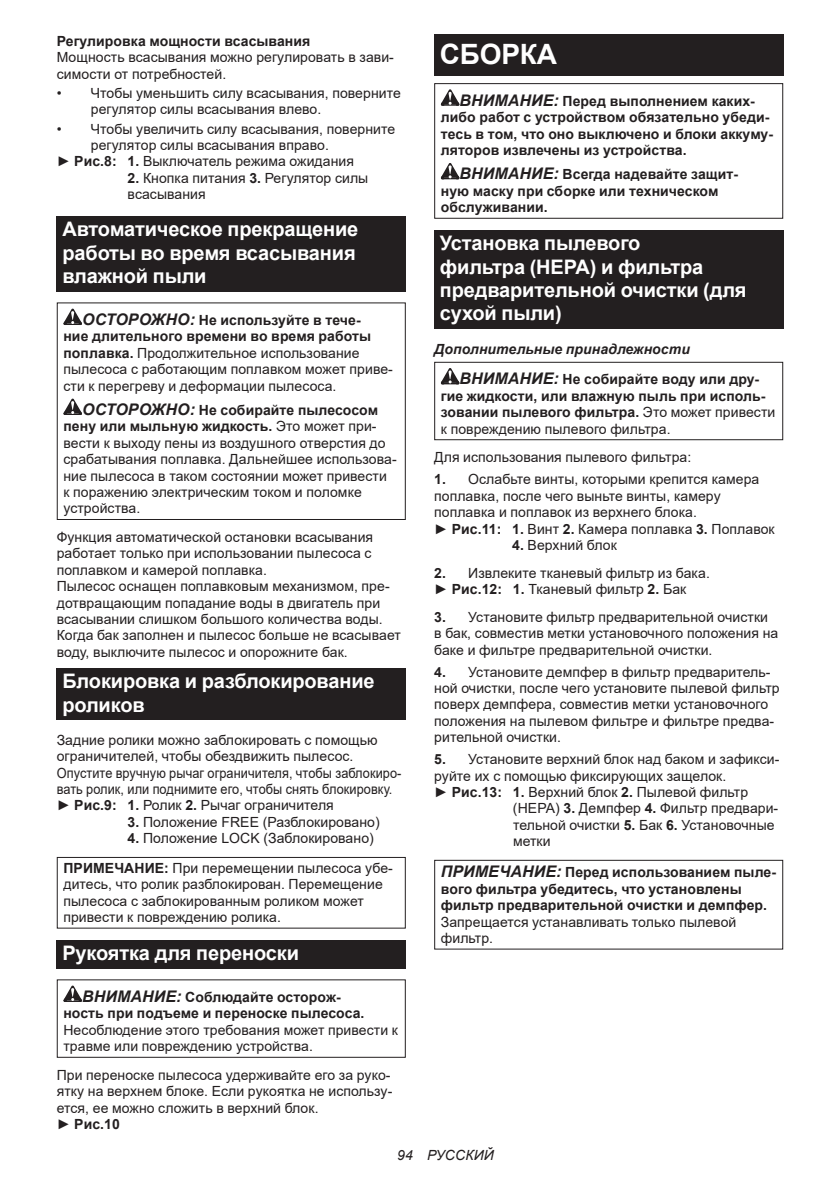
<style>
.page{position:relative;width:840px;height:1191px;background:#fff}
.page>*{position:absolute;margin:0;border:0;box-sizing:border-box;transform-origin:0 0}
.t1{font:700 28px "Arial";letter-spacing:-.01em;color:#fff}
.t2{font:700 20px/23.4px "Arial";letter-spacing:-.01em;color:#fff}
.t3{font:14px/16.4px "Arial";letter-spacing:.005em;color:#231f20}
.t4{font:700 14px/16.4px "Arial";letter-spacing:.005em;color:#231f20}
.t5{font:italic 700 14px/30.6px "Arial";letter-spacing:.005em;color:#231f20}
.t6{font:italic 14px "Arial";letter-spacing:.005em;color:#231f20}
.s1{font-weight:700}
.s2{font-weight:700;font-style:italic;font-size:16px}
.s3{font-style:italic;font-size:16px}
.s4{font-size:16px}
.s5{font-style:normal}
.s6{font-weight:400}
</style>
<div class="page">
<div style="left:57px;top:216px;width:348px;height:75px;background:#231f20"></div>
<svg style="left:63px;top:309px;width:19px;height:16px"></svg>
<svg style="left:63px;top:398px;width:19px;height:17px"></svg>
<div style="left:57px;top:302px;width:348px;height:218px;border:1px solid #231f20"></div>
<div style="left:57px;top:668px;width:348px;height:52px;background:#231f20"></div>
<div style="left:57px;top:857px;width:348px;height:71px;border:1px solid #231f20"></div>
<div style="left:57px;top:940px;width:348px;height:28px;background:#231f20"></div>
<svg style="left:63px;top:985px;width:19px;height:17px"></svg>
<div style="left:434px;top:34px;width:348px;height:41px;background:#231f20"></div>
<svg style="left:440px;top:89px;width:19px;height:17px"></svg>
<svg style="left:440px;top:163px;width:19px;height:16px"></svg>
<div style="left:434px;top:83px;width:348px;height:136px;border:1px solid #231f20"></div>
<div style="left:434px;top:230px;width:348px;height:99px;background:#231f20"></div>
<svg style="left:440px;top:368px;width:19px;height:16px"></svg>
<div style="left:434px;top:362px;width:348px;height:78px;border:1px solid #231f20"></div>
<div style="left:434px;top:859px;width:348px;height:90px;border:1px solid #231f20"></div>
<p class="t4" style="left:57px;top:33px;width:255px">Регулировка мощности всасывания</p>
<p class="t3" style="left:57px;top:49px;width:338px">Мощность всасывания можно регулировать в зави&shy;симости от потребностей.</p>
<p class="t3" style="left:91px;top:85px;width:311px;text-indent:-34px">• Чтобы уменьшить силу всасывания, поверните регулятор силы всасывания влево.</p>
<p class="t3" style="left:57px;top:120px;width:340px">• Чтобы увеличить силу всасывания, поверните</p>
<p class="t3" style="left:91px;top:137px;width:239px">регулятор силы всасывания вправо.</p>
<p class="t3" style="left:57px;top:153px;width:299px">► <span class="s1">Рис.8: 1.</span> Выключатель режима ожидания</p>
<p class="t3" style="left:127px;top:170px;width:242px"><span class="s1">2.</span> Кнопка питания <span class="s1">3.</span> Регулятор силы всасывания</p>
<h2 class="t2" style="left:62px;top:218px;width:297px">Автоматическое прекращение работы во время всасывания влажной пыли</h2>
<p class="t3" style="left:63px;top:312px;width:331px;text-indent:19px"><span class="s2">ОСТОРОЖНО:</span> <span class="s1">Не используйте в тече-<br>ние длительного времени во время работы поплавка.</span> Продолжительное использование пылесоса с работающим поплавком может приве&shy;сти к перегреву и деформации пылесоса.</p>
<p class="t3" style="left:63px;top:402px;width:334px;text-indent:19px"><span class="s2">ОСТОРОЖНО:</span> <span class="s1">Не собирайте пылесосом пену или мыльную жидкость.</span> Это может при&shy;вести к выходу пены из воздушного отверстия до срабатывания поплавка. Дальнейшее использова&shy;ние пылесоса в таком состоянии может привести<br>к поражению электрическим током и поломке устройства.</p>
<p class="t3" style="left:57px;top:529px;width:345px">Функция автоматической остановки всасывания работает только при использовании пылесоса с поплавком и камерой поплавка.<br>Пылесос оснащен поплавковым механизмом, пре&shy;дотвращающим попадание воды в двигатель при всасывании слишком большого количества воды.<br>Когда бак заполнен и пылесос больше не всасывает воду, выключите пылесос и опорожните бак.</p>
<h2 class="t2" style="left:62px;top:669px;width:313px">Блокировка и разблокирование роликов</h2>
<p class="t3" style="left:57px;top:731px;width:346px">Задние ролики можно заблокировать с помощью ограничителей, чтобы обездвижить пылесос.<br>Опустите вручную рычаг ограничителя, чтобы заблокиро&shy;вать ролик, или поднимите его, чтобы снять блокировку. ► <span class="s1">Рис.9: 1.</span> Ролик <span class="s1">2.</span> Рычаг ограничителя</p>
<p class="t3" style="left:127px;top:813px;width:253px"><span class="s1">3.</span> Положение FREE (Разблокировано)</p>
<p class="t3" style="left:63px;top:823px;width:331px;line-height:29.6px;text-indent:64px"><span class="s1">4.</span> Положение LOCK (Заблокировано)<br><span class="s1">ПРИМЕЧАНИЕ:</span> При перемещении пылесоса убе-</p>
<p class="t3" style="left:63px;top:876px;width:321px">дитесь, что ролик разблокирован. Перемещение пылесоса с заблокированным роликом может привести к повреждению ролика.</p>
<h2 class="t2" style="left:62px;top:941px;width:238px">Рукоятка для переноски</h2>
<p class="t4" style="left:63px;top:989px;width:302px;text-align:center"><span class="s3">ВНИМАНИЕ:</span> Соблюдайте осторож&shy;ность при подъеме и переноске пылесоса.</p>
<p class="t3" style="left:63px;top:1021px;width:336px">Несоблюдение этого требования может привести к травме или повреждению устройства.</p>
<p class="t3" style="left:57px;top:1066px;width:337px">При переноске пылесоса удерживайте его за руко&shy;ятку на верхнем блоке. Если рукоятка не использу&shy;ется, ее можно сложить в верхний блок.<br>► <span class="s1">Рис.10</span></p>
<h1 class="t1" style="left:439px;top:34px;width:118px">СБОРКА</h1>
<p class="t4" style="left:440px;top:93px;width:333px;text-indent:19px"><span class="s3">ВНИМАНИЕ:</span> Перед выполнением каких&shy;либо работ с устройством обязательно убеди&shy;тесь в том, что оно выключено и блоки аккуму&shy;ляторов извлечены из устройства.</p>
<p class="t4" style="left:440px;top:166px;width:298px;text-indent:19px"><span class="s3">ВНИМАНИЕ:</span> Всегда надевайте защит&shy;ную маску при сборке или техническом обслуживании.</p>
<h2 class="t2" style="left:439px;top:232px;width:308px">Установка пылевого<br>фильтра (HEPA) и фильтра предварительной очистки (для сухой пыли)</h2>
<p class="t5" style="left:459px;top:334px;width:301px;text-indent:-25px">Дополнительные принадлежности<br><span class="s4">ВНИМАНИЕ:</span> <span class="s5">Не собирайте воду или дру-</span></p>
<p class="t4" style="left:440px;top:388px;width:336px">гие жидкости, или влажную пыль при исполь&shy;зовании пылевого фильтра. <span class="s6">Это может привести к повреждению пылевого фильтра.</span></p>
<p class="t3" style="left:434px;top:449px;width:258px">Для использования пылевого фильтра:</p>
<p class="t3" style="left:434px;top:471px;width:342px"><span class="s1">1.</span> Ослабьте винты, которыми крепится камера поплавка, после чего выньте винты, камеру поплавка и поплавок из верхнего блока.<br>► <span class="s1">Рис.11: 1.</span> Винт <span class="s1">2.</span> Камера поплавка <span class="s1">3.</span> Поплавок</p>
<p class="t3" style="left:512px;top:536px;width:106px"><span class="s1">4.</span> Верхний блок</p>
<p class="t3" style="left:434px;top:564px;width:277px"><span class="s1">2.</span> Извлеките тканевый фильтр из бака. ► <span class="s1">Рис.12: 1.</span> Тканевый фильтр <span class="s1">2.</span> Бак</p>
<p class="t3" style="left:434px;top:608px;width:345px"><span class="s1">3.</span> Установите фильтр предварительной очистки в бак, совместив метки установочного положения на баке и фильтре предварительной очистки.</p>
<p class="t3" style="left:434px;top:663px;width:347px"><span class="s1">4.</span> Установите демпфер в фильтр предваритель&shy;ной очистки, после чего установите пылевой фильтр поверх демпфера, совместив метки установочного положения на пылевом фильтре и фильтре предва&shy;рительной очистки.</p>
<p class="t3" style="left:434px;top:751px;width:346px"><span class="s1">5.</span> Установите верхний блок над баком и зафикси-</p>
<p class="t3" style="left:434px;top:767px;width:293px">руйте их с помощью фиксирующих защелок.</p>
<p class="t3" style="left:434px;top:783px;width:315px">► <span class="s1">Рис.13: 1.</span> Верхний блок <span class="s1">2.</span> Пылевой фильтр</p>
<p class="t3" style="left:512px;top:800px;width:267px">(HEPA) <span class="s1">3.</span> Демпфер <span class="s1">4.</span> Фильтр предвари-</p>
<p class="t3" style="left:512px;top:816px;width:263px">тельной очистки <span class="s1">5.</span> Бак <span class="s1">6.</span> Установочные</p>
<p class="t3" style="left:512px;top:833px;width:39px">метки</p>
<p class="t4" style="left:440px;top:864px;width:336px"><span class="s3">ПРИМЕЧАНИЕ:</span> Перед использованием пыле&shy;вого фильтра убедитесь, что установлены фильтр предварительной очистки и демпфер.</p>
<p class="t3" style="left:440px;top:913px;width:297px">Запрещается устанавливать только пылевой фильтр.</p>
<p class="t6" style="left:397px;top:1146px;width:98px">94 РУССКИЙ</p>
</div>
